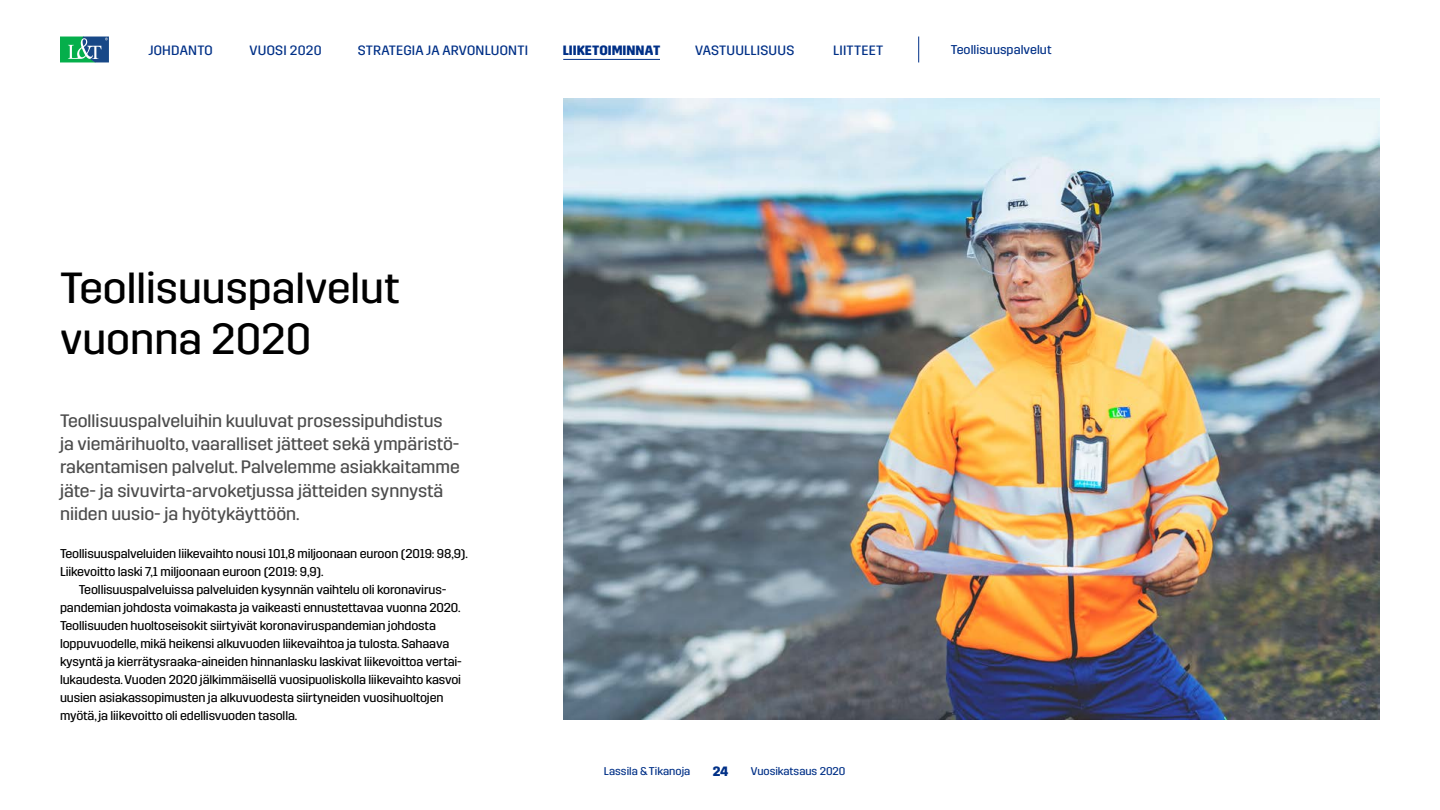
<style>
.page{position:relative;width:1440px;height:810px;background:#fff}
.page>*{position:absolute;margin:0;border:0;box-sizing:border-box;transform-origin:0 0}
.t1{font:43.5px/51px "LT Trim";color:#000}
.t2{font:18px/23.2px "LT Trim";color:#4d4d4d}
.t3{font:13.5px "LT Trim";letter-spacing:.015em;color:#003087}
.t4{font:700 13.5px "LT Trim";color:#003087}
.t5{font:12.75px "LT Trim";letter-spacing:-.01em;color:#000}
.t6{font:12.75px "LT Trim";letter-spacing:.005em;color:#003087}
.t7{font:11.25px "LT Trim";color:#003087}
</style>
<div class="page">
<img style="left:563px;top:98px;width:817px;height:622px">
<svg style="left:60px;top:37px;width:49px;height:25px"></svg>
<svg style="left:918px;top:37px;width:1px;height:25px"></svg>
<hr style="left:563px;top:59px;width:97px;height:1px;background:#003087">
<p class="t3" style="left:149px;top:42px;width:66px">JOHDANTO</p>
<p class="t3" style="left:250px;top:42px;width:73px">VUOSI 2020</p>
<p class="t3" style="left:358px;top:42px;width:172px">STRATEGIA JA ARVONLUONTI</p>
<p class="t4" style="left:563px;top:42px;width:99px">LIIKETOIMINNAT</p>
<p class="t3" style="left:695px;top:42px;width:101px">VASTUULLISUUS</p>
<p class="t3" style="left:833px;top:42px;width:52px">LIITTEET</p>
<p class="t6" style="left:951px;top:43px;width:102px">Teollisuuspalvelut</p>
<h1 class="t1" style="left:60px;top:263px;width:341px">Teollisuuspalvelut vuonna 2020</h1>
<p class="t2" style="left:60px;top:409px;width:401px">Teollisuuspalveluihin kuuluvat prosessipuhdistus ja viemärihuolto, vaaralliset jätteet sekä ympäristö&shy;rakentamisen palvelut. Palvelemme asiakkaitamme jäte- ja sivuvirta-arvoketjussa jätteiden synnystä niiden uusio- ja hyötykäyttöön.</p>
<p class="t5" style="left:60px;top:546px;width:409px">Teollisuuspalveluiden liikevaihto nousi 101,8 miljoonaan euroon (2019: 98,9).</p>
<p class="t5" style="left:60px;top:564px;width:265px">Liikevoitto laski 7,1 miljoonaan euroon (2019: 9,9).</p>
<p class="t5" style="left:79px;top:582px;width:369px">Teollisuuspalveluissa palveluiden kysynnän vaihtelu oli koronavirus-</p>
<p class="t5" style="left:60px;top:600px;width:402px">pandemian johdosta voimakasta ja vaikeasti ennustettavaa vuonna 2020.</p>
<p class="t5" style="left:60px;top:618px;width:377px">Teollisuuden huoltoseisokit siirtyivät koronaviruspandemian johdosta</p>
<p class="t5" style="left:60px;top:636px;width:391px">loppuvuodelle, mikä heikensi alkuvuoden liikevaihtoa ja tulosta. Sahaava</p>
<p class="t5" style="left:60px;top:654px;width:403px">kysyntä ja kierrätysraaka-aineiden hinnanlasku laskivat liikevoittoa vertai-</p>
<p class="t5" style="left:60px;top:672px;width:403px">lukaudesta. Vuoden 2020 jälkimmäisellä vuosipuoliskolla liikevaihto kasvoi</p>
<p class="t5" style="left:60px;top:690px;width:385px">uusien asiakassopimusten ja alkuvuodesta siirtyneiden vuosihuoltojen</p>
<p class="t5" style="left:60px;top:709px;width:239px">myötä, ja liikevoitto oli edellisvuoden tasolla.</p>
<p class="t7" style="left:604px;top:765px;width:88px">Lassila &amp; Tikanoja</p>
<p class="t4" style="left:713px;top:764px;width:17px">24</p>
<p class="t7" style="left:751px;top:765px;width:96px">Vuosikatsaus 2020</p>
</div>
